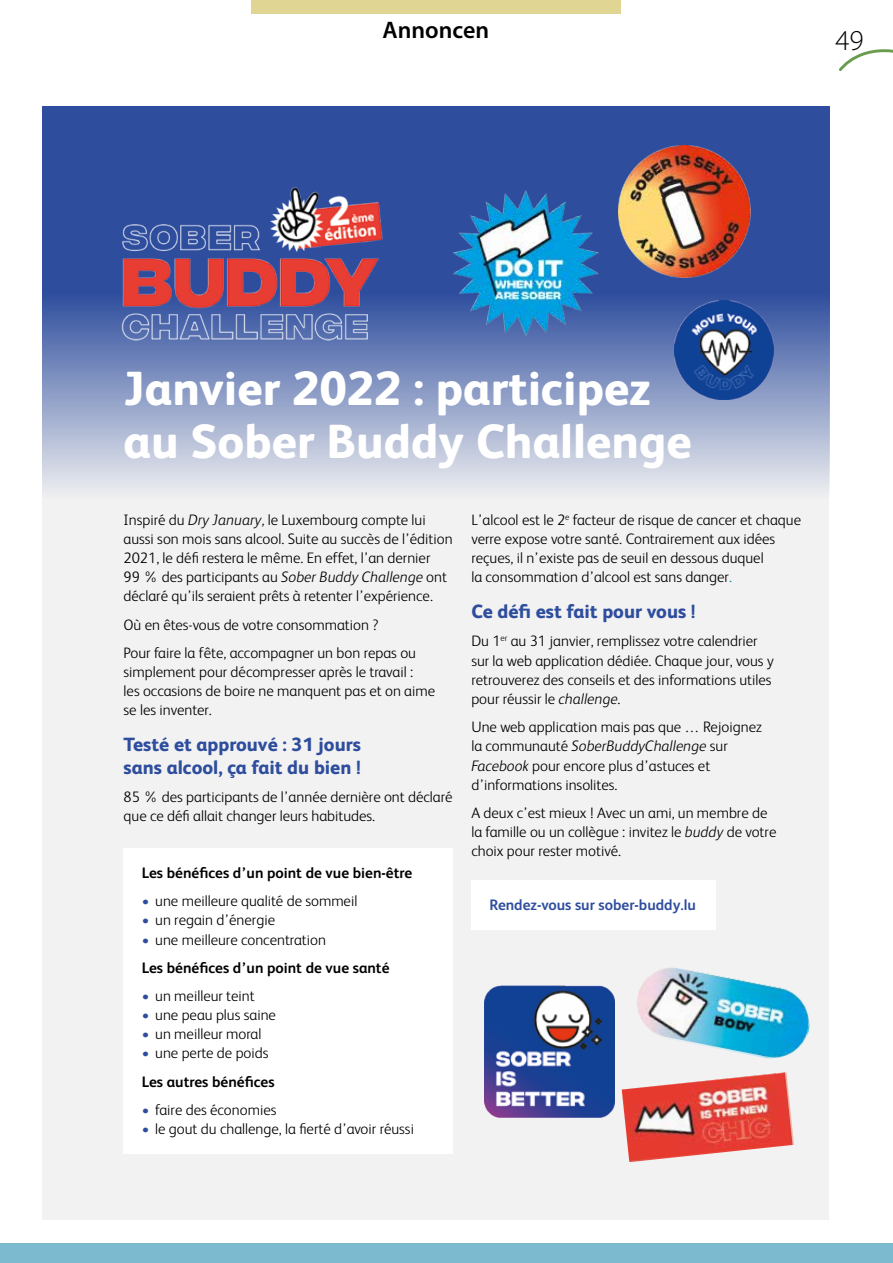
<style>
.page{position:relative;width:893px;height:1263px;background:#fff}
.page>*{position:absolute;margin:0;border:0;box-sizing:border-box;transform-origin:0 0}
.t1{font:800 47.85px/52.7px "FS Albert";color:#fff}
.t2{font:300 28.95px "Myriad Pro";color:#000}
.t3{font:600 24px "Myriad Pro";color:#000}
.t4{font:800 19.2px/22.4px "FS Albert";color:#2e4d9d}
.t5{font:300 15.15px/19.2px "FS Albert";color:#000}
.t6{font:700 15.15px/28.2px "FS Albert";color:#000}
.t7{font:700 15.15px "FS Albert";color:#2e4d9d}
.s1{font-style:italic}
.s2{color:#2e4d9d}
.s3{font-weight:300;color:#2e4d9d}
.s4{font-weight:300}
.s5{color:#007dba}
</style>
<div class="page">
<svg style="left:839px;top:49px;width:54px;height:22px"></svg>
<div style="left:251px;top:0;width:370px;height:14px;background:#e0d592"></div>
<div style="left:0;top:1243px;width:893px;height:20px;background:#7cbad0"></div>
<div style="left:43px;top:106px;width:786px;height:1113px;background:#f2f2f2"></div>
<svg style="left:43px;top:106px;width:786px;height:383px;background:#6e83b9"></svg>
<img style="left:674px;top:300px;width:99px;height:99px">
<img style="left:484px;top:986px;width:130px;height:131px">
<img style="left:637px;top:967px;width:173px;height:92px">
<img style="left:622px;top:1072px;width:172px;height:90px">
<img style="left:619px;top:146px;width:132px;height:132px">
<div style="left:124px;top:848px;width:329px;height:306px;background:#fff"></div>
<div style="left:471px;top:880px;width:245px;height:50px;background:#fff"></div>
<img style="left:453px;top:190px;width:145px;height:146px">
<img style="left:121px;top:186px;width:311px;height:156px">
<h3 class="t3" style="left:383px;top:17px;width:108px">Annoncen</h3>
<h2 class="t2" style="left:835px;top:23px;width:30px">49</h2>
<h1 class="t1" style="left:124px;top:360px;width:570px">Janvier 2022 : participez au Sober Buddy Challenge</h1>
<p class="t5" style="left:124px;top:509px;width:330px">Inspiré du <span class="s1">Dry January,</span> le Luxembourg compte lui aussi son mois sans alcool. Suite au succès de l’édition 2021, le défi restera le même. En effet, l’an dernier<br>99 % des participants au <span class="s1">Sober Buddy Challenge</span> ont déclaré qu’ils seraient prêts à retenter l’expérience.</p>
<p class="t5" style="left:124px;top:610px;width:294px;line-height:28.2px">Où en êtes-vous de votre consommation ?<br>Pour faire la fête, accompagner un bon repas ou</p>
<p class="t5" style="left:124px;top:662px;width:313px">simplement pour décompresser après le travail :<br>les occasions de boire ne manquent pas et on aime se les inventer.</p>
<p class="t4" style="left:124px;top:733px;width:239px">Testé et approuvé : 31 jours sans alcool, ça fait du bien !</p>
<p class="t5" style="left:124px;top:786px;width:331px">85 % des participants de l’année dernière ont déclaré que ce défi allait changer leurs habitudes.</p>
<p class="t6" style="left:142px;top:858px;width:272px">Les bénéfices d’un point de vue bien-être</p>
<p class="t5" style="left:142px;top:891px;width:217px"><span class="s2">•</span> une meilleure qualité de sommeil</p>
<p class="t5" style="left:142px;top:910px;width:135px"><span class="s2">•</span> un regain d’énergie</p>
<p class="t6" style="left:142px;top:924px;width:249px"><span class="s3">•</span> <span class="s4">une meilleure concentration<br></span>Les bénéfices d’un point de vue santé</p>
<p class="t5" style="left:142px;top:985px;width:115px"><span class="s2">•</span> un meilleur teint</p>
<p class="t5" style="left:142px;top:1004px;width:136px"><span class="s2">•</span> une peau plus saine</p>
<p class="t5" style="left:142px;top:1024px;width:121px"><span class="s2">•</span> un meilleur moral</p>
<p class="t6" style="left:142px;top:1038px;width:134px"><span class="s3">•</span> <span class="s4">une perte de poids<br></span>Les autres bénéfices</p>
<p class="t5" style="left:142px;top:1099px;width:136px"><span class="s2">•</span> faire des économies</p>
<p class="t5" style="left:142px;top:1118px;width:274px"><span class="s2">•</span> le gout du challenge, la fierté d’avoir réussi</p>
<p class="t5" style="left:471px;top:509px;width:331px">L’alcool est le 2<sup>e</sup> facteur de risque de cancer et chaque verre expose votre santé. Contrairement aux idées reçues, il n’existe pas de seuil en dessous duquel<br>la consommation d’alcool est sans danger<span class="s5">.</span></p>
<p class="t4" style="left:471px;top:599px;width:225px">Ce défi est fait pour vous !</p>
<p class="t5" style="left:471px;top:631px;width:304px">Du 1<sup>er</sup> au 31 janvier, remplissez votre calendrier sur la web application dédiée. Chaque jour, vous y retrouverez des conseils et des informations utiles pour réussir le <span class="s1">challenge</span>.</p>
<p class="t5" style="left:471px;top:717px;width:292px">Une web application mais pas que … Rejoignez la communauté <span class="s1">SoberBuddyChallenge</span> sur <span class="s1">Facebook</span> pour encore plus d’astuces et d’informations insolites.</p>
<p class="t5" style="left:471px;top:802px;width:307px">A deux c’est mieux ! Avec un ami, un membre de la famille ou un collègue : invitez le <span class="s1">buddy</span> de votre choix pour rester motivé.</p>
<p class="t7" style="left:489px;top:894px;width:208px">Rendez-vous sur sober-buddy.lu</p>
</div>
